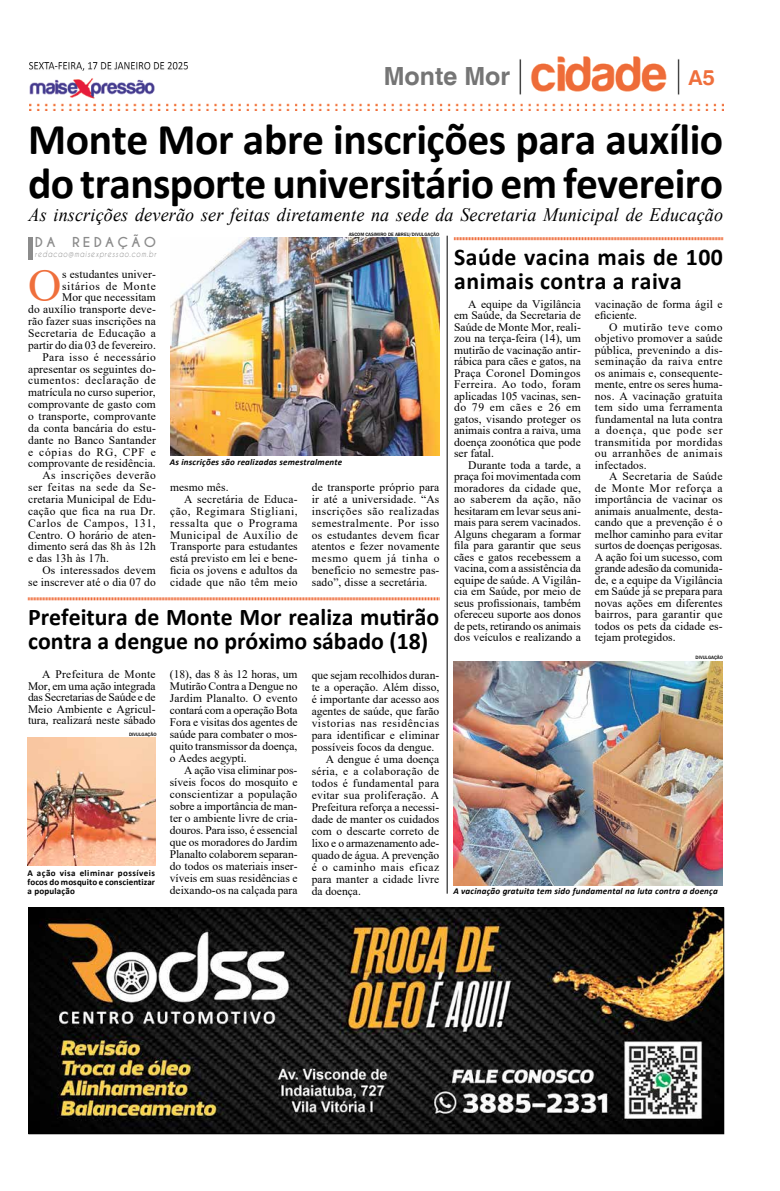
<style>
.page{position:relative;width:780px;height:1191px;background:#fff}
.page>*{position:absolute;margin:0;border:0;box-sizing:border-box;transform-origin:0 0}
.t1{font:46.2px "Times New Roman";color:#ef6f3c}
.t2{font:700 44px/44px "Calibri";letter-spacing:-.015em;color:#000}
.t3{font:700 25px "Helvetica";color:#757575}
.t4{font:700 24px/24px "Calibri";color:#000}
.t5{font:700 24px/24px "Calibri";letter-spacing:.02em;color:#000}
.t6{font:22px "Harabara";color:#ef6f3c}
.t7{font:italic 19px "Times New Roman";letter-spacing:.01em;color:#000;scale:.95 1}
.t8{font:700 12.9px "Caviar Dreams";letter-spacing:.24em;color:#8b8b8b;scale:1.04 1}
.t9{font:11.5px/11.5px "Times New Roman";letter-spacing:.01em;color:#000;text-align:justify}
.t10{font:11.5px "Times New Roman";letter-spacing:.04em;color:#000}
.t11{font:11.5px "Times New Roman";letter-spacing:.05em;color:#000}
.t12{font:11.5px "Times New Roman";letter-spacing:.03em;color:#000}
.t13{font:11.5px "Times New Roman";letter-spacing:.035em;color:#000}
.t14{font:11.5px "Times New Roman";letter-spacing:-.01em;color:#000}
.t15{font:11.5px "Times New Roman";letter-spacing:.045em;color:#000}
.t16{font:11.5px "Times New Roman";letter-spacing:.055em;color:#000}
.t17{font:11.5px "Times New Roman";letter-spacing:.07em;color:#000}
.t18{font:11.5px "Times New Roman";letter-spacing:.06em;color:#000}
.t19{font:italic 700 9px "Calibri";letter-spacing:.02em;color:#000}
.t20{font:700 9px/9px "Calibri";letter-spacing:.01em;color:#000;text-align:justify}
.t21{font:italic 8.3px "Caviar Dreams";letter-spacing:.11em;color:#8b8b8b;scale:.83 1}
.t22{font:500 4.9px "Franklin Gothic";color:#000}
</style>
<div class="page">
<img style="left:29px;top:57px;width:694px;height:54px">
<img style="left:29px;top:62px;width:158px;height:8px">
<img style="left:30px;top:909px;width:692px;height:223px">
<div style="left:28px;top:907px;width:696px;height:227px;border:1px solid #000"></div>
<img style="left:170px;top:237px;width:269px;height:218px">
<img style="left:453px;top:661px;width:270px;height:224px">
<hr style="left:29px;top:237px;width:4px;height:23px;background:#8b8b8b">
<svg style="left:454px;top:237px;width:269px;height:3px"></svg>
<hr style="left:447px;top:236px;width:1px;height:657px;background:#000">
<svg style="left:28px;top:597px;width:411px;height:4px"></svg>
<img style="left:28px;top:737px;width:127px;height:128px">
<h3 class="t3" style="left:384px;top:61px;width:128px">Monte Mor</h3>
<h3 class="t6" style="left:688px;top:66px;width:28px">A5</h3>
<h2 class="t2" style="left:28px;top:117px;width:696px">Monte Mor abre inscrições para auxílio do transporte universitário em fevereiro</h2>
<p class="t22" style="left:348px;top:231px;width:92px">ASCOM CASIMIRO DE ABREU/DIVULGAÇÃO</p>
<h3 class="t7" style="left:29px;top:202px;width:732px">As inscrições deverão ser feitas diretamente na sede da Secretaria Municipal de Educação</h3>
<p class="t8" style="left:35px;top:234px;width:21px">DA</p>
<p class="t8" style="left:72px;top:234px;width:82px">REDAÇÃO</p>
<p class="t21" style="left:35px;top:249px;width:147px">redacao@maisexpressao.com.br</p>
<h3 class="t5" style="left:454px;top:244px;width:270px">Saúde vacina mais de 100 animais contra a raiva</h3>
<p class="t9" style="left:454px;top:297px;width:128px;text-indent:14px">A equipe da Vigilância em Saúde, da Secretaria de Saúde de Monte Mor, reali&shy;zou na terça-feira (14), um mutirão de vacinação antir&shy;rábica para cães e gatos, na Praça Coronel Domingos Ferreira. Ao todo, foram aplicadas 105 vacinas, sen&shy;do 79 em cães e 26 em gatos, visando proteger os animais contra a raiva, uma doença zoonótica que pode ser fatal.</p>
<p class="t9" style="left:454px;top:458px;width:128px;text-indent:14px">Durante toda a tarde, a praça foi movimentada com moradores da cidade que, ao saberem da ação, não hesitaram em levar seus ani&shy;mais para serem vacinados.<br>Alguns chegaram a formar fila para garantir que seus cães e gatos recebessem a vacina, com a assistência da equipe de saúde. A Vigilân&shy;cia em Saúde, por meio de seus profissionais, também ofereceu suporte aos donos de pets, retirando os animais dos veículos e realizando a</p>
<h1 class="t1" style="left:28px;top:253px;width:35px">O</h1>
<p class="t9" style="left:62px;top:268px;width:95px">s estudantes univer-</p>
<p class="t18" style="left:62px;top:278px;width:95px">sitários de Monte</p>
<p class="t9" style="left:62px;top:291px;width:95px">Mor que necessitam</p>
<p class="t9" style="left:28px;top:303px;width:129px">do auxílio transporte deve-</p>
<p class="t9" style="left:28px;top:315px;width:129px">rão fazer suas inscrições na</p>
<p class="t12" style="left:28px;top:325px;width:129px">Secretaria de Educação a</p>
<p class="t9" style="left:28px;top:339px;width:129px">partir do dia 03 de fevereiro.</p>
<p class="t10" style="left:42px;top:349px;width:115px">Para isso é necessário</p>
<p class="t9" style="left:28px;top:362px;width:129px">apresentar os seguintes do-</p>
<p class="t15" style="left:28px;top:372px;width:129px">cumentos: declaração de</p>
<p class="t9" style="left:28px;top:386px;width:129px">matrícula no curso superior,</p>
<p class="t9" style="left:28px;top:398px;width:129px">comprovante de gasto com</p>
<p class="t9" style="left:28px;top:410px;width:129px">o transporte, comprovante</p>
<p class="t9" style="left:28px;top:422px;width:129px">da conta bancária do estu-</p>
<p class="t9" style="left:28px;top:434px;width:129px">dante no Banco Santander</p>
<p class="t17" style="left:28px;top:443px;width:129px">e cópias do RG, CPF e</p>
<p class="t9" style="left:28px;top:457px;width:129px">comprovante de residência.</p>
<p class="t10" style="left:42px;top:467px;width:115px">As inscrições deverão</p>
<p class="t13" style="left:28px;top:479px;width:129px">ser feitas na sede da Se-</p>
<p class="t9" style="left:28px;top:493px;width:129px">cretaria Municipal de Edu-</p>
<p class="t9" style="left:28px;top:505px;width:129px">cação que fica na rua Dr.</p>
<p class="t16" style="left:28px;top:515px;width:129px">Carlos de Campos, 131,</p>
<p class="t9" style="left:28px;top:528px;width:129px">Centro. O horário de aten-</p>
<p class="t9" style="left:28px;top:540px;width:129px">dimento será das 8h às 12h</p>
<p class="t9" style="left:28px;top:552px;width:82px">e das 13h às 17h.</p>
<p class="t9" style="left:42px;top:564px;width:115px">Os interessados devem</p>
<p class="t9" style="left:28px;top:576px;width:129px">se inscrever até o dia 07 do</p>
<p class="t9" style="left:595px;top:297px;width:129px">vacinação de forma ágil e eficiente.</p>
<p class="t9" style="left:595px;top:320px;width:129px;text-indent:14px">O mutirão teve como objetivo promover a saúde pública, prevenindo a dis&shy;seminação da raiva entre os animais e, consequente&shy;mente, entre os seres huma&shy;nos. A vacinação gratuita tem sido uma ferramenta fundamental na luta contra a doença, que pode ser transmitida por mordidas ou arranhões de animais infectados.</p>
<p class="t9" style="left:595px;top:470px;width:129px;text-indent:14px">A Secretaria de Saúde de Monte Mor reforça a importância de vacinar os animais anualmente, desta&shy;cando que a prevenção é o melhor caminho para evitar surtos de doenças perigosas.<br>A ação foi um sucesso, com grande adesão da comunida&shy;de, e a equipe da Vigilância em Saúde já se prepara para novas ações em diferentes bairros, para garantir que todos os pets da cidade es&shy;tejam protegidos.</p>
<p class="t19" style="left:170px;top:456px;width:174px">As inscrições são realizadas semestralmente</p>
<p class="t9" style="left:312px;top:481px;width:129px;line-height:11.8px">de transporte próprio para ir até a universidade. “As inscrições são realizadas semestralmente. Por isso os estudantes devem ficar atentos e fezer novamente mesmo quem já tinha o benefício no semestre pas&shy;sado”, disse a secretária.</p>
<p class="t9" style="left:170px;top:481px;width:60px">mesmo mês.</p>
<p class="t9" style="left:184px;top:493px;width:115px">A secretária de Educa-</p>
<p class="t11" style="left:170px;top:503px;width:129px">ção, Regimara Stigliani,</p>
<p class="t11" style="left:170px;top:515px;width:129px">ressalta que o Programa</p>
<p class="t10" style="left:170px;top:526px;width:129px">Municipal de Auxílio de</p>
<p class="t9" style="left:170px;top:540px;width:129px">Transporte para estudantes</p>
<p class="t9" style="left:170px;top:552px;width:129px">está previsto em lei e bene-</p>
<p class="t9" style="left:170px;top:564px;width:129px">ficia os jovens e adultos da</p>
<p class="t9" style="left:170px;top:576px;width:129px">cidade que não têm meio</p>
<h3 class="t4" style="left:28px;top:604px;width:412px">Prefeitura de Monte Mor realiza mutirão contra a dengue no próximo sábado (18)</h3>
<p class="t9" style="left:28px;top:668px;width:129px;text-indent:14px">A Prefeitura de Monte Mor, em uma ação integrada das Secretarias de Saúde e de Meio Ambiente e Agricul&shy;tura, realizará neste sábado</p>
<p class="t9" style="left:170px;top:668px;width:129px;line-height:12px">(18), das 8 às 12 horas, um Mutirão Contra a Dengue no Jardim Planalto. O evento contará com a operação Bota Fora e visitas dos agentes de saúde para combater o mos&shy;quito transmissor da doença, o Aedes aegypti.</p>
<p class="t9" style="left:170px;top:764px;width:129px;line-height:12px;text-indent:14px">A ação visa eliminar pos&shy;síveis focos do mosquito e conscientizar a população sobre a importância de man&shy;ter o ambiente livre de cria&shy;douros. Para isso, é essencial que os moradores do Jardim Planalto colaborem separan&shy;do todos os materiais inser&shy;víveis em suas residências e deixando-os na calçada para</p>
<p class="t22" style="left:695px;top:654px;width:29px">DIVULGAÇÃO</p>
<p class="t9" style="left:311px;top:668px;width:129px">que sejam recolhidos duran-</p>
<p class="t9" style="left:311px;top:680px;width:129px">te a operação. Além disso,</p>
<p class="t9" style="left:311px;top:692px;width:129px">é importante dar acesso aos</p>
<p class="t9" style="left:311px;top:704px;width:129px">agentes de saúde, que farão</p>
<p class="t11" style="left:311px;top:714px;width:129px">vistorias nas residências</p>
<p class="t9" style="left:311px;top:728px;width:129px">para identificar e eliminar</p>
<p class="t9" style="left:311px;top:740px;width:124px">possíveis focos da dengue.</p>
<p class="t9" style="left:326px;top:752px;width:115px">A dengue é uma doença</p>
<p class="t13" style="left:311px;top:762px;width:129px">séria, e a colaboração de</p>
<p class="t12" style="left:311px;top:774px;width:129px">todos é fundamental para</p>
<p class="t9" style="left:311px;top:788px;width:129px">evitar sua proliferação. A</p>
<p class="t9" style="left:311px;top:800px;width:129px">Prefeitura reforça a necessi-</p>
<p class="t9" style="left:311px;top:812px;width:129px">dade de manter os cuidados</p>
<p class="t9" style="left:311px;top:824px;width:129px">com o descarte correto de</p>
<p class="t14" style="left:311px;top:834px;width:129px">lixo e o armazenamento ade-</p>
<p class="t9" style="left:311px;top:848px;width:129px">quado de água. A prevenção</p>
<p class="t10" style="left:311px;top:858px;width:129px">é o caminho mais eficaz</p>
<p class="t9" style="left:311px;top:872px;width:129px">para manter a cidade livre</p>
<p class="t9" style="left:311px;top:884px;width:51px">da doença.</p>
<p class="t22" style="left:129px;top:732px;width:29px">DIVULGAÇÃO</p>
<p class="t20" style="left:28px;top:868px;width:129px">A ação visa eliminar possíveis focos do mosquito e conscientizar a população</p>
<p class="t19" style="left:453px;top:885px;width:266px">A vacinação gratuita tem sido fundamental na luta contra a doença</p>
</div>
